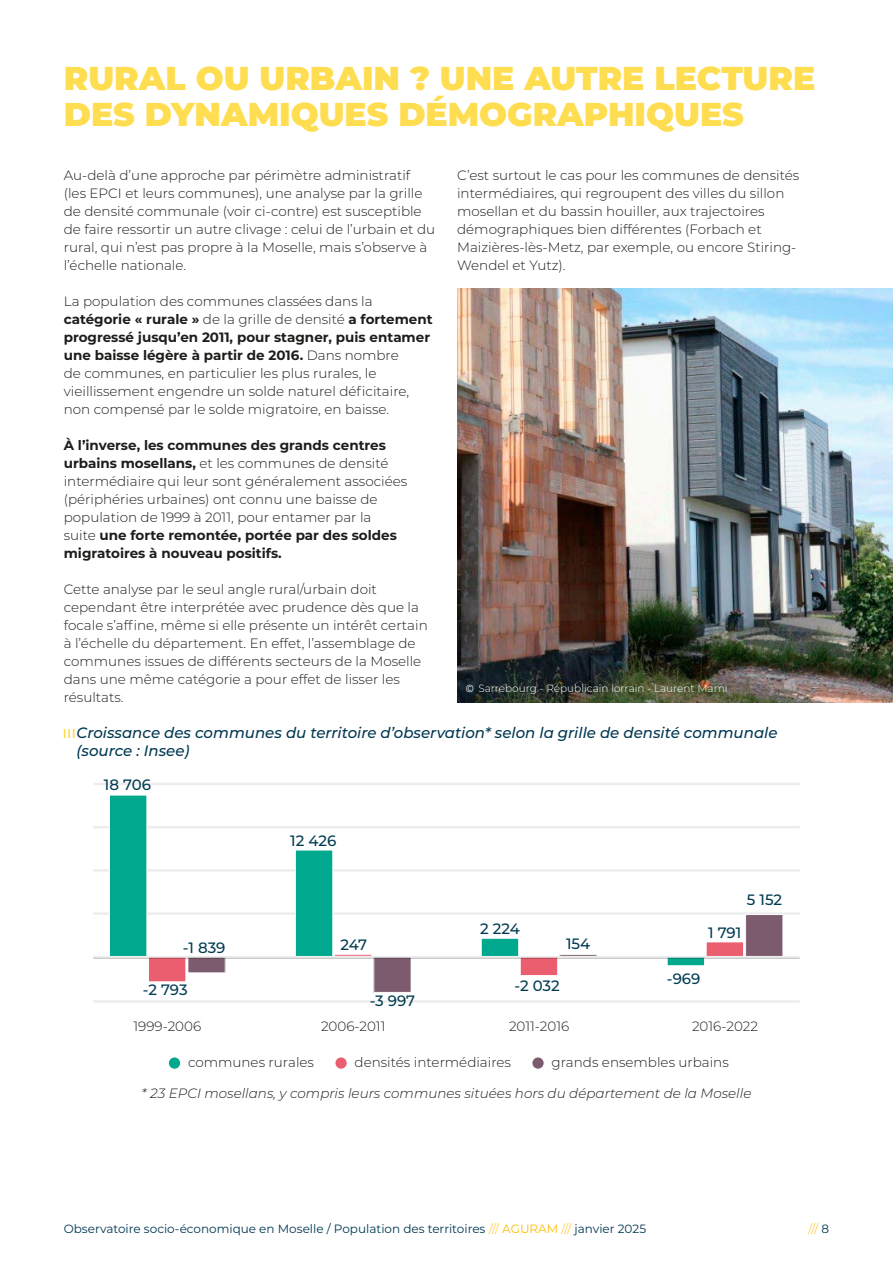
<style>
.page{position:relative;width:893px;height:1263px;background:#fff}
.page>*{position:absolute;margin:0;border:0;box-sizing:border-box;transform-origin:0 0}
.Titre_1{font:900 33px/36px "Montserrat";color:#ffdd50}
.Titre_Carto_Graph{font:italic 500 15px "Montserrat";color:#003851}
.t1{font:500 15px "Montserrat";color:#003c51}
.Corps_de_Texte{font:300 13.5px/18px "Montserrat";color:#1d1d1b}
.Corps_de_Texte-2{font:italic 300 13.5px "Montserrat";color:#1d1d1b}
.t2{font:12px "Montserrat";color:#003851}
.t3{font:300 12px "Montserrat";color:#ffbc00}
.t4{font:300 10.5px "Montserrat";color:#fff}
.s1{font-weight:700}
.s2{font-family:"Calibri"}
.s3{font-weight:300;color:#ffbc00}
.s4{color:#ffbc00}
.s5{font-weight:400;color:#003851}
</style>
<div class="page">
<hr style="left:93px;top:1000px;width:707px;height:3px;background:#ededed">
<hr style="left:93px;top:912px;width:707px;height:3px;background:#ededed">
<hr style="left:93px;top:869px;width:707px;height:3px;background:#ededed">
<hr style="left:93px;top:826px;width:707px;height:2px;background:#ededed">
<hr style="left:93px;top:783px;width:707px;height:2px;background:#ededed">
<div style="left:168px;top:1057px;width:13px;height:12px;background:#00a98d;border-radius:50%"></div>
<div style="left:168px;top:1056px;width:13px;height:13px;border:1px solid #fff;border-radius:50%"></div>
<div style="left:335px;top:1057px;width:12px;height:12px;background:#eb5e70;border-radius:50%"></div>
<div style="left:335px;top:1056px;width:13px;height:13px;border:1px solid #fff;border-radius:50%"></div>
<div style="left:532px;top:1057px;width:12px;height:12px;background:#7d5b6f;border-radius:50%"></div>
<div style="left:531px;top:1056px;width:13px;height:13px;border:1px solid #fff;border-radius:50%"></div>
<div style="left:109px;top:795px;width:38px;height:162px;background:#00a98d"></div>
<div style="left:109px;top:795px;width:38px;height:162px;border:1px solid #fff"></div>
<div style="left:148px;top:957px;width:38px;height:25px;background:#eb5e70"></div>
<div style="left:148px;top:956px;width:38px;height:26px;border:1px solid #fff"></div>
<div style="left:188px;top:957px;width:37px;height:16px;background:#7d5b6f"></div>
<div style="left:187px;top:956px;width:39px;height:17px;border:1px solid #fff"></div>
<div style="left:295px;top:850px;width:38px;height:107px;background:#00a98d"></div>
<div style="left:295px;top:850px;width:38px;height:107px;border:1px solid #fff"></div>
<div style="left:334px;top:954px;width:38px;height:3px;border:1px solid #fff"></div>
<div style="left:374px;top:957px;width:37px;height:35px;background:#7d5b6f"></div>
<div style="left:373px;top:956px;width:38px;height:37px;border:1px solid #fff"></div>
<div style="left:481px;top:938px;width:38px;height:19px;background:#00a98d"></div>
<div style="left:481px;top:938px;width:38px;height:19px;border:1px solid #fff"></div>
<div style="left:520px;top:957px;width:38px;height:18px;background:#eb5e70"></div>
<div style="left:520px;top:956px;width:38px;height:20px;border:1px solid #fff"></div>
<div style="left:559px;top:954px;width:38px;height:3px;border:1px solid #fff"></div>
<div style="left:667px;top:957px;width:38px;height:9px;background:#00a98d"></div>
<div style="left:667px;top:956px;width:38px;height:10px;border:1px solid #fff"></div>
<div style="left:706px;top:942px;width:38px;height:15px;background:#eb5e70"></div>
<div style="left:706px;top:941px;width:38px;height:16px;border:1px solid #fff"></div>
<div style="left:746px;top:914px;width:37px;height:43px;background:#7d5b6f"></div>
<div style="left:745px;top:914px;width:38px;height:43px;border:1px solid #fff"></div>
<hr style="left:93px;top:957px;width:707px;height:2px;background:#1d1d1b">
<hr style="left:93px;top:956px;width:707px;height:2px;background:#ededed">
<img style="left:457px;top:288px;width:436px;height:414px">
<p class="Titre_1" style="left:64px;top:58px;width:753px">RURAL OU URBAIN ? UNE AUTRE LECTURE<br>DES DYNAMIQUES DÉMOGRAPHIQUES</p>
<p class="Corps_de_Texte" style="left:64px;top:166px;width:373px">Au-delà d’une approche par périmètre administratif (les EPCI et leurs communes), une analyse par la grille de densité communale (voir ci-contre) est susceptible de faire ressortir un autre clivage : celui de l’urbain et du rural, qui n’est pas propre à la Moselle, mais s’observe à l’échelle nationale.</p>
<p class="Corps_de_Texte" style="left:64px;top:292px;width:370px">La population des communes classées dans la <span class="s1">catégorie « rurale »</span> de la grille de densité <span class="s1">a fortement progressé jusqu’en 2011, pour stagner, puis entamer une baisse légère à partir de 2016.</span> Dans nombre<br>de communes, en particulier les plus rurales, le vieillissement engendre un solde naturel déficitaire, non compensé par le solde migratoire, en baisse.</p>
<p class="Corps_de_Texte" style="left:64px;top:436px;width:345px"><span class="s1">À l’inverse, les communes des grands centres urbains mosellans,</span> et les communes de densité intermédiaire qui leur sont généralement associées (périphéries urbaines) ont connu une baisse de population de 1999 à 2011, pour entamer par la<br>suite <span class="s1">une forte remontée, portée par des soldes migratoires à nouveau positifs.</span></p>
<p class="Corps_de_Texte" style="left:64px;top:580px;width:365px">Cette analyse par le seul angle rural/urbain doit cependant être interprétée avec prudence dès que la focale s’affine, même si elle présente un intérêt certain à l’échelle du département. En effet, l’assemblage de communes issues de différents secteurs de la Moselle dans une même catégorie a pour effet de lisser les résultats.</p>
<p class="Corps_de_Texte" style="left:457px;top:166px;width:344px">C’est surtout le cas pour les communes de densités intermédiaires, qui regroupent des villes du sillon mosellan et du bassin houiller, aux trajectoires démographiques bien différentes (Forbach et Maizières-lès-Metz, par exemple, ou encore Stiring-Wendel et Yutz).</p>
<p class="t4" style="left:466px;top:681px;width:263px"><span class="s2">©</span> Sarrebourg - Républicain lorrain - Laurent Mami</p>
<p class="Titre_Carto_Graph" style="left:77px;top:722px;width:703px">Croissance des communes du territoire d’observation* selon la grille de densité communale</p>
<p class="Titre_Carto_Graph" style="left:77px;top:740px;width:115px">(source : Insee)</p>
<p class="t1" style="left:104px;top:774px;width:49px">18 706</p>
<p class="t1" style="left:183px;top:937px;width:44px">-1 839</p>
<p class="t1" style="left:143px;top:979px;width:46px">-2 793</p>
<p class="t1" style="left:290px;top:830px;width:48px">12 426</p>
<p class="t1" style="left:340px;top:934px;width:28px">247</p>
<p class="t1" style="left:370px;top:990px;width:47px">-3 997</p>
<p class="t1" style="left:480px;top:918px;width:41px">2 224</p>
<p class="t1" style="left:566px;top:933px;width:26px">154</p>
<p class="t1" style="left:515px;top:975px;width:47px">-2 032</p>
<p class="t1" style="left:747px;top:889px;width:37px">5 152</p>
<p class="t1" style="left:708px;top:922px;width:35px">1 791</p>
<p class="t1" style="left:667px;top:968px;width:35px">-969</p>
<p class="Corps_de_Texte" style="left:133px;top:1016px;width:69px">1999-2006</p>
<p class="Corps_de_Texte" style="left:321px;top:1016px;width:66px">2006-2011</p>
<p class="Corps_de_Texte" style="left:509px;top:1016px;width:62px">2011-2016</p>
<p class="Corps_de_Texte" style="left:692px;top:1016px;width:67px">2016-2022</p>
<p class="Corps_de_Texte" style="left:188px;top:1053px;width:128px">communes rurales</p>
<p class="Corps_de_Texte" style="left:355px;top:1053px;width:158px">densités intermédiaires</p>
<p class="Corps_de_Texte" style="left:551px;top:1053px;width:179px">grands ensembles urbains</p>
<p class="Corps_de_Texte-2" style="left:142px;top:1084px;width:611px">* 23 EPCI mosellans, y compris leurs communes situées hors du département de la Moselle</p>
<p class="t2" style="left:64px;top:1221px;width:584px">Observatoire socio-économique en Moselle / Population des territoires <span class="s3">///</span> <span class="s4">AGURAM</span> <span class="s3">///</span> janvier 2025</p>
<p class="t3" style="left:808px;top:1221px;width:22px">/// <span class="s5">8</span></p>
</div>
